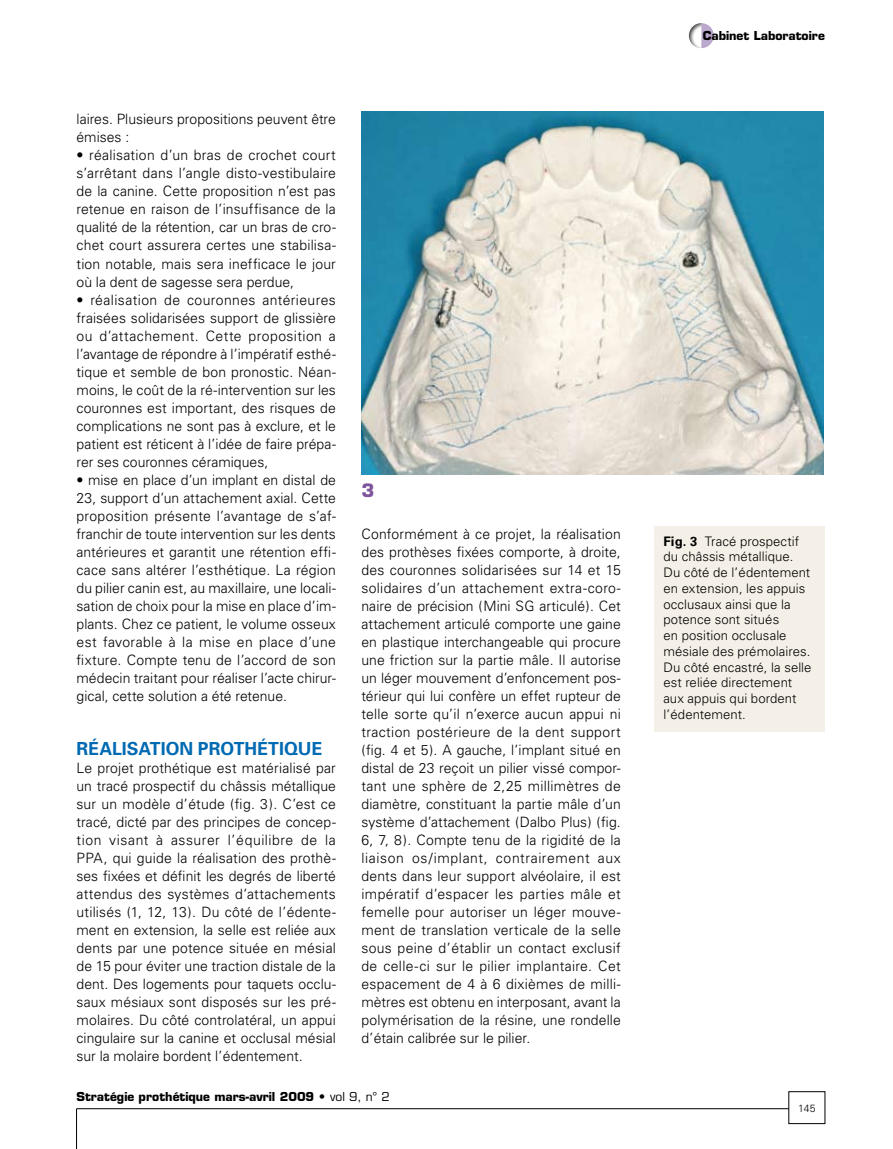
<style>
.page{position:relative;width:893px;height:1149px;background:#fff}
.page>*{position:absolute;margin:0;border:0;box-sizing:border-box;transform-origin:0 0}
.t1{font:700 18px "Univers";letter-spacing:.005em;color:#006ab2}
.t2{font:700 18px "Eurostile";color:#7e549a}
.t3{font:300 14.25px/18px "Univers";color:#000;text-align:justify}
.t4{font:300 13.2px/15.8px "Univers";letter-spacing:.005em;color:#000}
.t5{font:700 12px "Eurostile";color:#000}
.t6{font:300 10.5px "Univers";color:#000}
.s1{font-weight:400}
.s2{font-weight:700}
</style>
<div class="page">
<hr style="left:77px;top:1108px;width:712px;height:1px;background:#000">
<hr style="left:76px;top:1108px;width:1px;height:40px;background:#000">
<svg style="left:703px;top:23px;width:11px;height:25px"></svg>
<div style="left:686px;top:23px;width:17px;height:27px;background:#000;opacity:.75"></div>
<img style="left:362px;top:112px;width:462px;height:362px">
<div style="left:655px;top:526px;width:170px;height:205px;background:#f5f0e7"></div>
<p class="t3" style="left:77px;top:110px;width:261px">laires. Plusieurs propositions peuvent être émises :</p>
<p class="t3" style="left:77px;top:146px;width:261px">• réalisation d’un bras de crochet court s’arrêtant dans l’angle disto-vestibulaire de la canine. Cette proposition n’est pas retenue en raison de l’insuffisance de la qualité de la rétention, car un bras de cro&shy;chet court assurera certes une stabilisa&shy;tion notable, mais sera inefficace le jour où la dent de sagesse sera perdue,</p>
<p class="t3" style="left:77px;top:290px;width:261px">• réalisation de couronnes antérieures fraisées solidarisées support de glissière ou d’attachement. Cette proposition a l’avantage de répondre à l’impératif esthé&shy;tique et semble de bon pronostic. Néan&shy;moins, le coût de la ré-intervention sur les couronnes est important, des risques de complications ne sont pas à exclure, et le patient est réticent à l’idée de faire prépa&shy;rer ses couronnes céramiques,</p>
<p class="t3" style="left:77px;top:470px;width:261px">• mise en place d’un implant en distal de 23, support d’un attachement axial. Cette proposition présente l’avantage de s’af&shy;franchir de toute intervention sur les dents antérieures et garantit une rétention effi&shy;cace sans altérer l’esthétique. La région du pilier canin est, au maxillaire, une locali&shy;sation de choix pour la mise en place d’im&shy;plants. Chez ce patient, le volume osseux est favorable à la mise en place d’une fixture. Compte tenu de l’accord de son médecin traitant pour réaliser l’acte chirur&shy;gical, cette solution a été retenue.</p>
<p class="t1" style="left:77px;top:737px;width:247px">RÉALISATION PROTHÉTIQUE</p>
<p class="t3" style="left:77px;top:758px;width:261px">Le projet prothétique est matérialisé par un tracé prospectif du châssis métallique sur un modèle d’étude (fig. 3). C’est ce tracé, dicté par des principes de concep&shy;tion visant à assurer l’équilibre de la PPA, qui guide la réalisation des prothè&shy;ses fixées et définit les degrés de liberté attendus des systèmes d’attachements utilisés (1, 12, 13). Du côté de l’édente&shy;ment en extension, la selle est reliée aux dents par une potence située en mésial de 15 pour éviter une traction distale de la dent. Des logements pour taquets occlu&shy;saux mésiaux sont disposés sur les pré&shy;molaires. Du côté controlatéral, un appui cingulaire sur la canine et occlusal mésial sur la molaire bordent l’édentement.</p>
<p class="t2" style="left:361px;top:479px;width:14px">3</p>
<p class="t3" style="left:361px;top:524px;width:261px">Conformément à ce projet, la réalisation des prothèses fixées comporte, à droite, des couronnes solidarisées sur 14 et 15 solidaires d’un attachement extra-coro&shy;naire de précision (Mini SG articulé). Cet attachement articulé comporte une gaine en plastique interchangeable qui procure une friction sur la partie mâle. Il autorise un léger mouvement d’enfoncement pos&shy;térieur qui lui confère un effet rupteur de telle sorte qu’il n’exerce aucun appui ni traction postérieure de la dent support (fig. 4 et 5). A gauche, l’implant situé en distal de 23 reçoit un pilier vissé compor&shy;tant une sphère de 2,25 millimètres de diamètre, constituant la partie mâle d’un système d’attachement (Dalbo Plus) (fig.<br>6, 7, 8). Compte tenu de la rigidité de la liaison os/implant, contrairement aux dents dans leur support alvéolaire, il est impératif d’espacer les parties mâle et femelle pour autoriser un léger mouve&shy;ment de translation verticale de la selle sous peine d’établir un contact exclusif de celle-ci sur le pilier implantaire. Cet espacement de 4 à 6 dixièmes de milli&shy;mètres est obtenu en interposant, avant la polymérisation de la résine, une rondelle d’étain calibrée sur le pilier.</p>
<p class="t5" style="left:77px;top:1089px;width:315px">Stratégie prothétique mars-avril 2009 • <span class="s1">vol 9, n° 2</span></p>
<p class="t5" style="left:703px;top:28px;width:124px">Cabinet Laboratoire</p>
<p class="t4" style="left:663px;top:533px;width:150px"><span class="s2">FIG. 3</span> Tracé prospectif du châssis métallique.<br>Du côté de l’édentement en extension, les appuis occlusaux ainsi que la potence sont situés<br>en position occlusale mésiale des prémolaires.<br>Du côté encastré, la selle est reliée directement aux appuis qui bordent l’édentement.</p>
<p class="t6" style="left:798px;top:1101px;width:19px">145</p>
</div>
